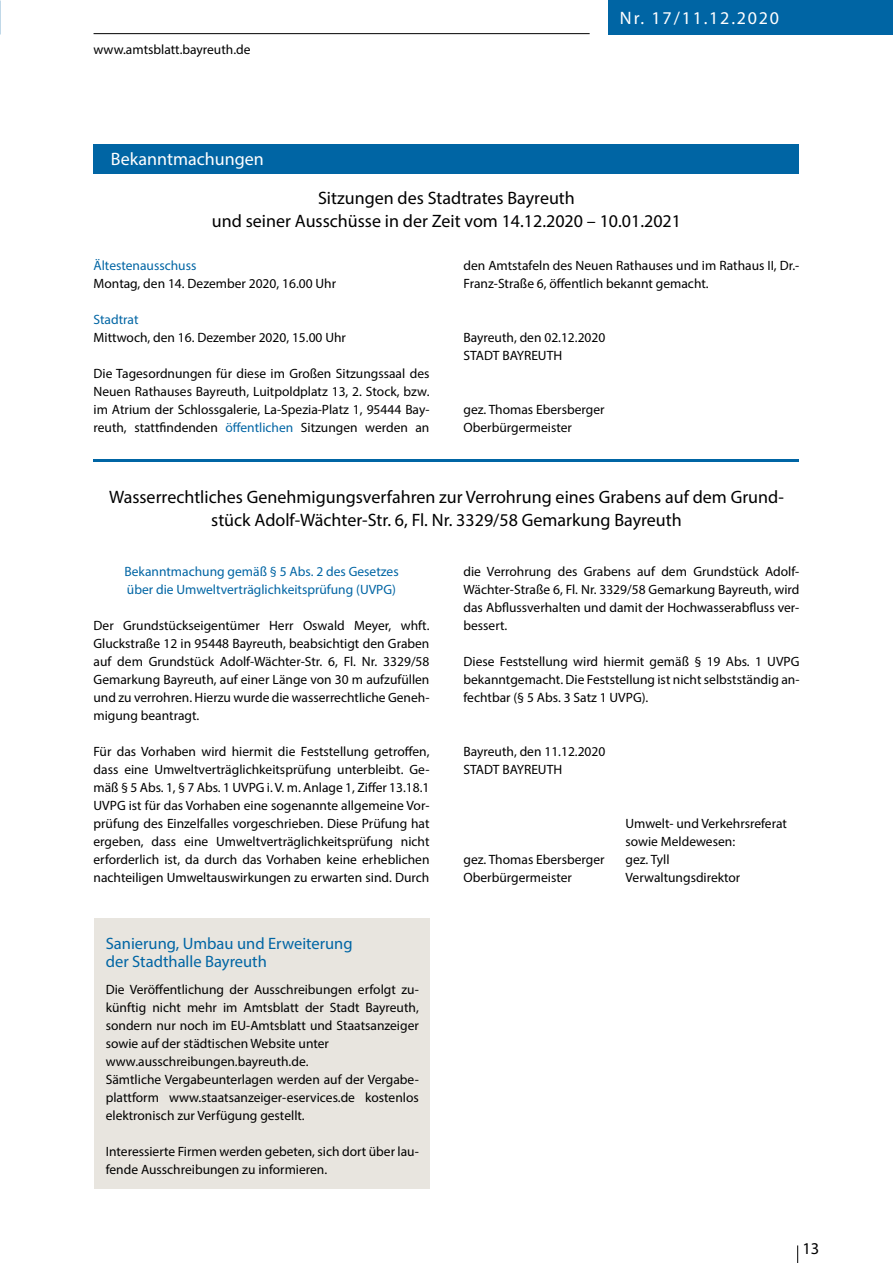
<style>
.page{position:relative;width:893px;height:1263px;background:#fff}
.page>*{position:absolute;margin:0;border:0;box-sizing:border-box;transform-origin:0 0}
.t1{font:18px/22.5px "Myriad Pro";color:#000;text-align:center}
.t2{font:18px "Myriad Pro";letter-spacing:.1em;color:#fff}
.t3{font:18px "Myriad Pro";color:#fff}
.t4{font:16.5px/18px "Myriad Pro";color:#0065a4}
.t5{font:16.5px "Myriad Pro";color:#000}
.t6{font:13.5px/18px "Myriad Pro";color:#000}
.t7{font:13.5px/18px "Myriad Pro";color:#0065a4}
.s1{color:#0065a4}
</style>
<div class="page">
<hr style="left:94px;top:33px;width:496px;height:1px;background:#000">
<div style="left:608px;top:0;width:285px;height:34px;background:#0065a4"></div>
<svg style="left:797px;top:1245px;width:1px;height:18px"></svg>
<div style="left:94px;top:145px;width:705px;height:29px;background:#0065a4"></div>
<hr style="left:94px;top:459px;width:705px;height:2px;background:#0065a4">
<div style="left:94px;top:918px;width:335px;height:271px;background:#e8e5df"></div>
<p class="t6" style="left:94px;top:40px;width:158px">www.amtsblatt.bayreuth.de</p>
<h1 class="t3" style="left:111px;top:148px;width:154px">Bekanntmachungen</h1>
<h1 class="t2" style="left:620px;top:7px;width:161px">Nr. 17/11.12.2020</h1>
<h1 class="t1" style="left:212px;top:187px;width:471px">Sitzungen des Stadtrates Bayreuth<br>und seiner Ausschüsse in der Zeit vom 14.12.2020 – 10.01.2021</h1>
<p class="t6" style="left:463px;top:256px;width:337px">den Amtstafeln des Neuen Rathauses und im Rathaus II, Dr.-<br>Franz-Straße 6, öffentlich bekannt gemacht.</p>
<p class="t7" style="left:94px;top:256px;width:104px">Ältestenausschuss</p>
<p class="t6" style="left:94px;top:274px;width:244px">Montag, den 14. Dezember 2020, 16.00 Uhr</p>
<p class="t7" style="left:94px;top:310px;width:46px">Stadtrat</p>
<p class="t6" style="left:94px;top:328px;width:254px">Mittwoch, den 16. Dezember 2020, 15.00 Uhr</p>
<p class="t6" style="left:94px;top:364px;width:337px;text-align:justify">Die Tagesordnungen für diese im Großen Sitzungssaal des Neuen Rathauses Bayreuth, Luitpoldplatz 13, 2. Stock, bzw. im Atrium der Schlossgalerie, La-Spezia-Platz 1, 95444 Bay&shy;reuth, stattfindenden <span class="s1">öffentlichen</span> Sitzungen werden an</p>
<p class="t6" style="left:463px;top:328px;width:143px">Bayreuth, den 02.12.2020<br>STADT BAYREUTH</p>
<p class="t6" style="left:463px;top:400px;width:143px">gez. Thomas Ebersberger<br>Oberbürgermeister</p>
<h1 class="t1" style="left:109px;top:485px;width:676px">Wasserrechtliches Genehmigungsverfahren zur Verrohrung eines Grabens auf dem Grund&shy;stück Adolf-Wächter-Str. 6, Fl. Nr. 3329/58 Gemarkung Bayreuth</h1>
<p class="t7" style="left:124px;top:562px;width:276px">Bekanntmachung gemäß § 5 Abs. 2 des Gesetzes über die Umweltverträglichkeitsprüfung (UVPG)</p>
<p class="t6" style="left:94px;top:616px;width:337px;text-align:justify">Der Grundstückseigentümer Herr Oswald Meyer, whft.<br>Gluckstraße 12 in 95448 Bayreuth, beabsichtigt den Graben auf dem Grundstück Adolf-Wächter-Str. 6, Fl. Nr. 3329/58<br>Gemarkung Bayreuth, auf einer Länge von 30 m aufzufüllen und zu verrohren. Hierzu wurde die wasserrechtliche Geneh&shy;migung beantragt.</p>
<p class="t6" style="left:94px;top:742px;width:337px;text-align:justify">Für das Vorhaben wird hiermit die Feststellung getroffen, dass eine Umweltverträglichkeitsprüfung unterbleibt. Ge&shy;mäß § 5 Abs. 1, § 7 Abs. 1 UVPG i. V. m. Anlage 1, Ziffer 13.18.1<br>UVPG ist für das Vorhaben eine sogenannte allgemeine Vor&shy;prüfung des Einzelfalles vorgeschrieben. Diese Prüfung hat ergeben, dass eine Umweltverträglichkeitsprüfung nicht erforderlich ist, da durch das Vorhaben keine erheblichen nachteiligen Umweltauswirkungen zu erwarten sind. Durch</p>
<p class="t4" style="left:106px;top:935px;width:248px">Sanierung, Umbau und Erweiterung der Stadthalle Bayreuth</p>
<p class="t6" style="left:106px;top:981px;width:315px">Die Veröffentlichung der Ausschreibungen erfolgt zu&shy;künftig nicht mehr im Amtsblatt der Stadt Bayreuth, sondern nur noch im EU-Amtsblatt und Staatsanzeiger sowie auf der städtischen Website unter www.ausschreibungen.bayreuth.de.<br>Sämtliche Vergabeunterlagen werden auf der Vergabe&shy;plattform www.staatsanzeiger-eservices.de kostenlos elektronisch zur Verfügung gestellt.</p>
<p class="t6" style="left:106px;top:1143px;width:315px">Interessierte Firmen werden gebeten, sich dort über lau&shy;fende Ausschreibungen zu informieren.</p>
<p class="t6" style="left:463px;top:562px;width:337px;text-align:justify">die Verrohrung des Grabens auf dem Grundstück Adolf-Wächter-Straße 6, Fl. Nr. 3329/58 Gemarkung Bayreuth, wird das Abflussverhalten und damit der Hochwasserabfluss ver&shy;bessert.</p>
<p class="t6" style="left:463px;top:652px;width:337px;text-align:justify">Diese Feststellung wird hiermit gemäß § 19 Abs. 1 UVPG bekanntgemacht. Die Feststellung ist nicht selbstständig an&shy;fechtbar (§ 5 Abs. 3 Satz 1 UVPG).</p>
<p class="t6" style="left:463px;top:742px;width:143px">Bayreuth, den 11.12.2020<br>STADT BAYREUTH</p>
<p class="t6" style="left:625px;top:814px;width:163px">Umwelt- und Verkehrsreferat sowie Meldewesen:</p>
<p class="t6" style="left:463px;top:850px;width:143px">gez. Thomas Ebersberger</p>
<p class="t6" style="left:625px;top:850px;width:46px">gez. Tyll</p>
<p class="t6" style="left:463px;top:868px;width:110px">Oberbürgermeister</p>
<p class="t6" style="left:625px;top:868px;width:116px">Verwaltungsdirektor</p>
<p class="t5" style="left:802px;top:1238px;width:18px">13</p>
</div>
